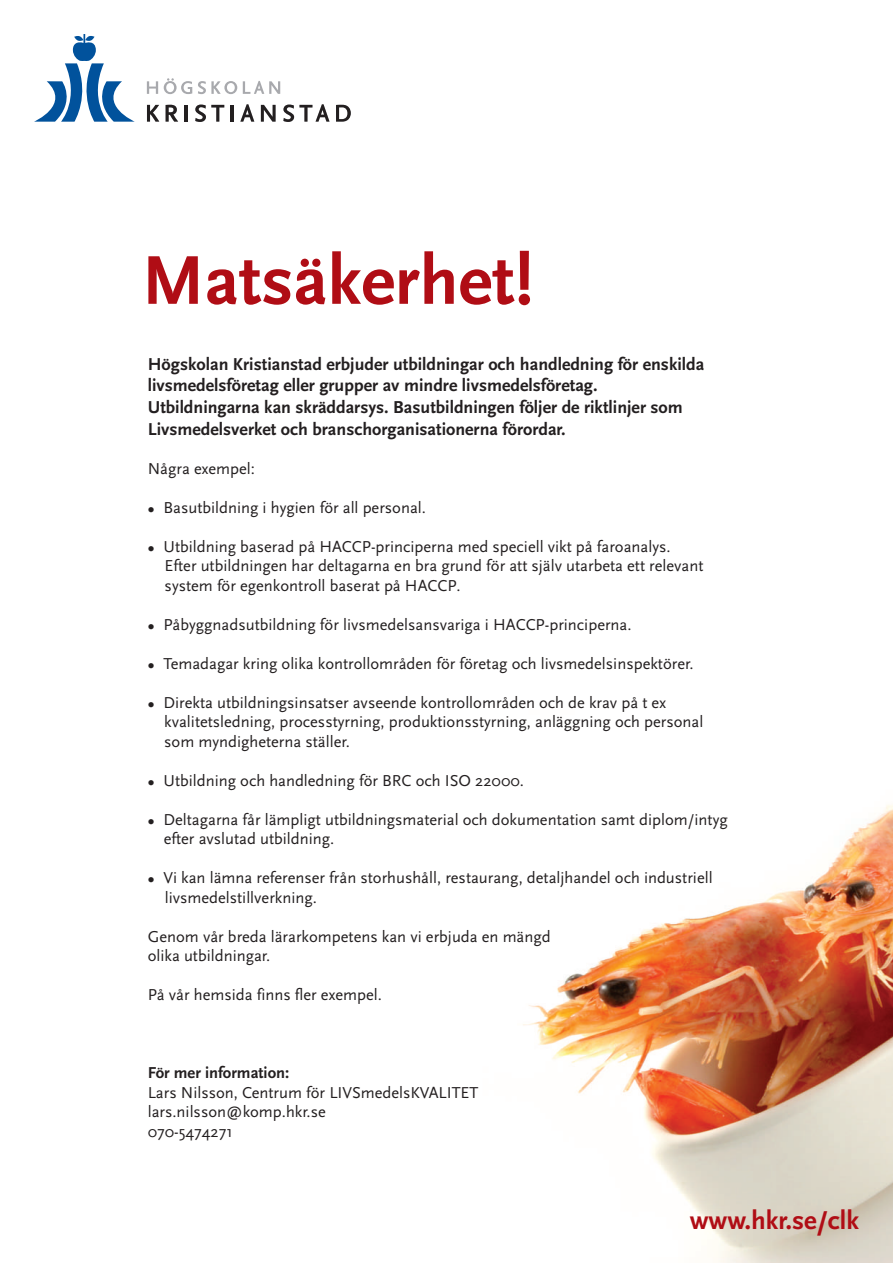
<style>
.page{position:relative;width:893px;height:1263px;background:#fff}
.page>*{position:absolute;margin:0;border:0;box-sizing:border-box;transform-origin:0 0}
.t1{font:700 72px "Scala Sans LF";color:#b00d15}
.t2{font:700 27px "Scala Sans LF";color:#b00d15}
.t3{font:700 18px/21.8px "Scala Sans LF";color:#231f20}
.t4{font:16.5px/19.5px "Scala Sans";color:#231f20}
.t5{font:700 16.5px "Scala Sans LF";color:#231f20}
</style>
<div class="page">
<img style="left:523px;top:805px;width:370px;height:458px">
<svg style="left:147px;top:81px;width:11px;height:13px"></svg>
<svg style="left:164px;top:78px;width:28px;height:16px"></svg>
<svg style="left:198px;top:81px;width:39px;height:13px"></svg>
<svg style="left:243px;top:81px;width:37px;height:13px"></svg>
<svg style="left:147px;top:105px;width:12px;height:17px"></svg>
<svg style="left:166px;top:105px;width:12px;height:17px"></svg>
<hr style="left:184px;top:105px;width:3px;height:17px;background:#231f20">
<svg style="left:195px;top:105px;width:29px;height:17px"></svg>
<hr style="left:231px;top:105px;width:3px;height:17px;background:#231f20">
<svg style="left:240px;top:104px;width:14px;height:18px"></svg>
<svg style="left:261px;top:105px;width:15px;height:17px"></svg>
<svg style="left:283px;top:104px;width:46px;height:18px"></svg>
<svg style="left:336px;top:105px;width:15px;height:17px"></svg>
<svg style="left:34px;top:34px;width:101px;height:88px"></svg>
<h1 class="t1" style="left:141px;top:242px;width:393px">Matsäkerhet!</h1>
<p class="t3" style="left:148px;top:353px;width:558px">Högskolan Kristianstad erbjuder utbildningar och handledning för enskilda livsmedelsföretag eller grupper av mindre livsmedelsföretag.<br>Utbildningarna kan skräddarsys. Basutbildningen följer de riktlinjer som Livsmedelsverket och branschorganisationerna förordar.</p>
<p class="t4" style="left:148px;top:459px;width:109px">Några exempel:</p>
<p class="t4" style="left:148px;top:498px;width:280px">● Basutbildning i hygien för all personal.</p>
<p class="t4" style="left:165px;top:537px;width:540px;text-indent:-17px">● Utbildning baserad på HACCP-principerna med speciell vikt på faroanalys.<br>Efter utbildningen har deltagarna en bra grund för att själv utarbeta ett relevant system för egenkontroll baserat på HACCP.</p>
<p class="t4" style="left:148px;top:615px;width:485px">● Påbyggnadsutbildning för livsmedelsansvariga i HACCP-principerna.</p>
<p class="t4" style="left:148px;top:654px;width:547px">● Temadagar kring olika kontrollområden för företag och livsmedelsinspektörer.</p>
<p class="t4" style="left:164px;top:693px;width:541px;text-indent:-16px">● Direkta utbildningsinsatser avseende kontrollområden och de krav på t ex kvalitetsledning, processtyrning, produktionsstyrning, anläggning och personal som myndigheterna ställer.</p>
<p class="t4" style="left:148px;top:771px;width:378px">● Utbildning och handledning för BRC och ISO 22000.</p>
<p class="t4" style="left:164px;top:810px;width:565px;text-indent:-16px">● Deltagarna får lämpligt utbildningsmaterial och dokumentation samt diplom/intyg efter avslutad utbildning.</p>
<p class="t4" style="left:165px;top:868px;width:549px;text-indent:-17px">● Vi kan lämna referenser från storhushåll, restaurang, detaljhandel och industriell livsmedelstillverkning.</p>
<p class="t4" style="left:148px;top:927px;width:404px">Genom vår breda lärarkompetens kan vi erbjuda en mängd olika utbildningar.</p>
<p class="t4" style="left:148px;top:985px;width:236px">På vår hemsida finns fler exempel.</p>
<p class="t5" style="left:148px;top:1064px;width:143px">För mer information:</p>
<p class="t4" style="left:148px;top:1083px;width:332px">Lars Nilsson, Centrum för LIVSmedelsKVALITET lars.nilsson@komp.hkr.se<br>070-5474271</p>
<h2 class="t2" style="left:690px;top:1205px;width:171px">www.hkr.se/clk</h2>
</div>
